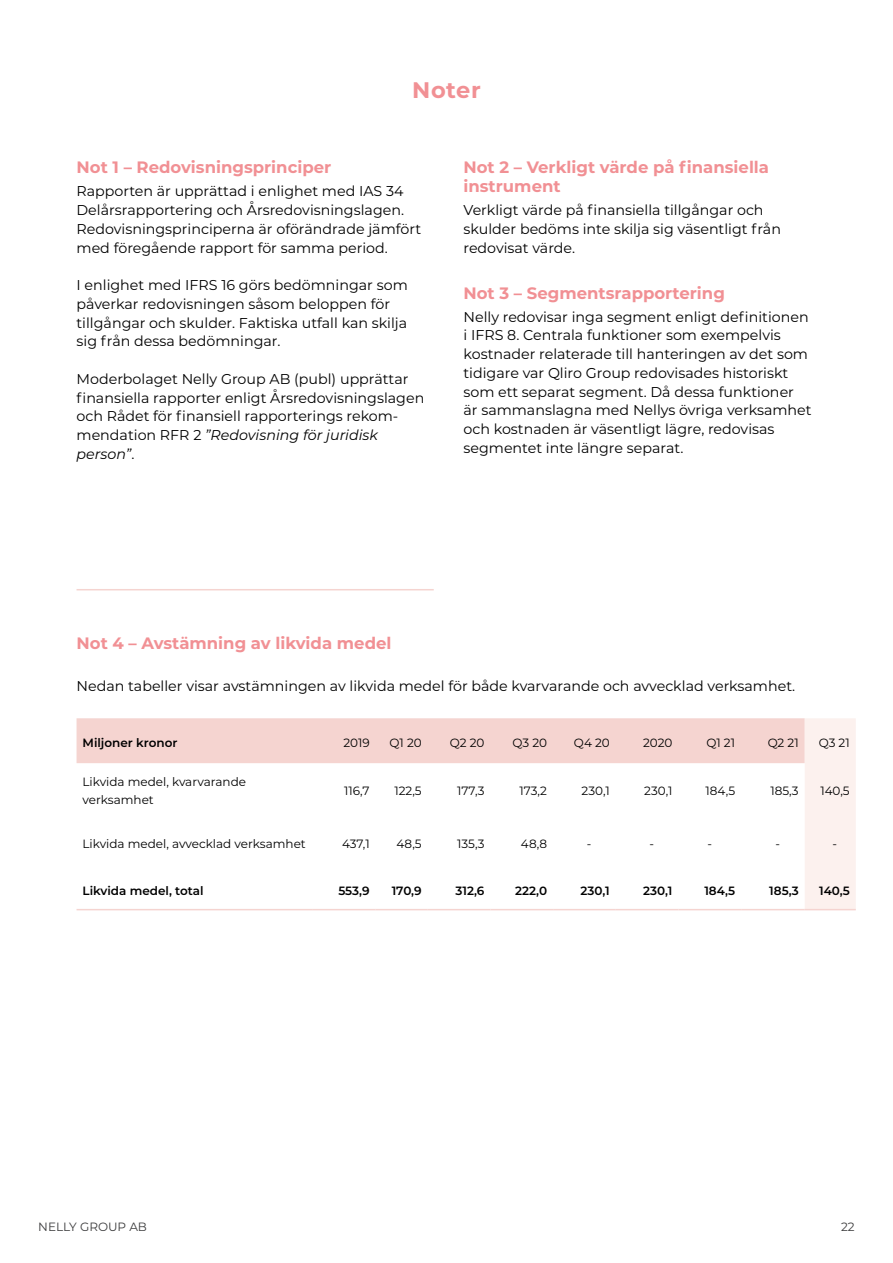
<style>
.page{position:relative;width:893px;height:1263px;background:#fff}
.page>*{position:absolute;margin:0;border:0;box-sizing:border-box;transform-origin:0 0}
.t1{font:700 22.5px "Montserrat";letter-spacing:.025em;color:#f19094}
.t2{font:700 16.5px/18.8px "Montserrat";color:#f19094}
.t3{font:14.25px/18.8px "Montserrat";color:#000}
.t4{font:12px/18px "Montserrat";color:#000}
.t5{font:600 12px "Montserrat";color:#000}
.t6{font:12px "Montserrat";color:#3b3b3c}
.s1{font-style:italic}
</style>
<div class="page">
<svg style="left:77px;top:718px;width:779px;height:191px"></svg>
<hr style="left:77px;top:909px;width:235px;height:1px;background:#f5d4d0">
<hr style="left:312px;top:909px;width:64px;height:1px;background:#f5d4d0">
<hr style="left:376px;top:909px;width:52px;height:1px;background:#f5d4d0">
<hr style="left:428px;top:909px;width:62px;height:1px;background:#f5d4d0">
<hr style="left:490px;top:909px;width:63px;height:1px;background:#f5d4d0">
<hr style="left:553px;top:909px;width:63px;height:1px;background:#f5d4d0">
<hr style="left:616px;top:909px;width:62px;height:1px;background:#f5d4d0">
<hr style="left:678px;top:909px;width:63px;height:1px;background:#f5d4d0">
<hr style="left:741px;top:909px;width:64px;height:1px;background:#f5d4d0">
<hr style="left:805px;top:909px;width:51px;height:1px;background:#f5d4d0">
<hr style="left:77px;top:589px;width:357px;height:1px;background:#f5d4d0">
<h1 class="t1" style="left:412px;top:74px;width:70px">Noter</h1>
<p class="t2" style="left:77px;top:157px;width:256px">Not 1 – Redovisningsprinciper</p>
<p class="t3" style="left:77px;top:181px;width:346px">Rapporten är upprättad i enlighet med IAS 34<br>Delårsrapportering och Årsredovisningslagen.<br>Redovisningsprinciperna är oförändrade jämfört med föregående rapport för samma period.</p>
<p class="t3" style="left:77px;top:275px;width:333px">I enlighet med IFRS 16 görs bedömningar som påverkar redovisningen såsom beloppen för tillgångar och skulder. Faktiska utfall kan skilja sig från dessa bedömningar.</p>
<p class="t3" style="left:77px;top:369px;width:349px">Moderbolaget Nelly Group AB (publ) upprättar finansiella rapporter enligt Årsredovisningslagen och Rådet för finansiell rapporterings rekom&shy;mendation RFR 2 <span class="s1">”Redovisning för juridisk person”</span>.</p>
<p class="t2" style="left:463px;top:157px;width:307px">Not 2 – Verkligt värde på finansiella instrument</p>
<p class="t3" style="left:463px;top:200px;width:319px">Verkligt värde på finansiella tillgångar och skulder bedöms inte skilja sig väsentligt från redovisat värde.</p>
<p class="t2" style="left:463px;top:282px;width:263px">Not 3 – Segmentsrapportering</p>
<p class="t3" style="left:463px;top:307px;width:350px">Nelly redovisar inga segment enligt definitionen i IFRS 8. Centrala funktioner som exempelvis kostnader relaterade till hanteringen av det som tidigare var Qliro Group redovisades historiskt som ett separat segment. Då dessa funktioner är sammanslagna med Nellys övriga verksamhet och kostnaden är väsentligt lägre, redovisas segmentet inte längre separat.</p>
<p class="t2" style="left:77px;top:633px;width:316px">Not 4 – Avstämning av likvida medel</p>
<p class="t3" style="left:77px;top:676px;width:720px">Nedan tabeller visar avstämningen av likvida medel för både kvarvarande och avvecklad verksamhet.</p>
<p class="t5" style="left:83px;top:734px;width:97px">Miljoner kronor</p>
<p class="t4" style="left:343px;top:733px;width:28px">2019</p>
<p class="t4" style="left:390px;top:733px;width:34px">Q1 20</p>
<p class="t4" style="left:450px;top:733px;width:36px">Q2 20</p>
<p class="t4" style="left:513px;top:733px;width:36px">Q3 20</p>
<p class="t4" style="left:574px;top:733px;width:37px">Q4 20</p>
<p class="t4" style="left:643px;top:733px;width:31px">2020</p>
<p class="t4" style="left:706px;top:733px;width:30px">Q1 21</p>
<p class="t4" style="left:768px;top:733px;width:33px">Q2 21</p>
<p class="t4" style="left:819px;top:733px;width:32px">Q3 21</p>
<p class="t4" style="left:83px;top:772px;width:165px">Likvida medel, kvarvarande verksamhet</p>
<p class="t4" style="left:344px;top:781px;width:27px">116,7</p>
<p class="t4" style="left:394px;top:781px;width:29px">122,5</p>
<p class="t4" style="left:457px;top:781px;width:29px">177,3</p>
<p class="t4" style="left:520px;top:781px;width:29px">173,2</p>
<p class="t4" style="left:582px;top:781px;width:30px">230,1</p>
<p class="t4" style="left:644px;top:781px;width:30px">230,1</p>
<p class="t4" style="left:706px;top:781px;width:31px">184,5</p>
<p class="t4" style="left:770px;top:781px;width:30px">185,3</p>
<p class="t4" style="left:820px;top:781px;width:31px">140,5</p>
<p class="t4" style="left:83px;top:834px;width:225px">Likvida medel, avvecklad verksamhet</p>
<p class="t4" style="left:342px;top:834px;width:29px">437,1</p>
<p class="t4" style="left:397px;top:834px;width:27px">48,5</p>
<p class="t4" style="left:457px;top:834px;width:29px">135,3</p>
<p class="t4" style="left:521px;top:834px;width:28px">48,8</p>
<p class="t4" style="left:587px;top:834px;width:6px">-</p>
<p class="t4" style="left:649px;top:834px;width:6px">-</p>
<p class="t4" style="left:707px;top:834px;width:6px">-</p>
<p class="t4" style="left:775px;top:834px;width:6px">-</p>
<p class="t4" style="left:833px;top:834px;width:6px">-</p>
<p class="t5" style="left:82px;top:882px;width:123px">Likvida medel, total</p>
<p class="t5" style="left:338px;top:882px;width:33px">553,9</p>
<p class="t5" style="left:392px;top:882px;width:32px">170,9</p>
<p class="t5" style="left:455px;top:882px;width:30px">312,6</p>
<p class="t5" style="left:515px;top:882px;width:33px">222,0</p>
<p class="t5" style="left:580px;top:882px;width:31px">230,1</p>
<p class="t5" style="left:643px;top:882px;width:31px">230,1</p>
<p class="t5" style="left:704px;top:882px;width:32px">184,5</p>
<p class="t5" style="left:769px;top:882px;width:31px">185,3</p>
<p class="t5" style="left:819px;top:882px;width:32px">140,5</p>
<p class="t6" style="left:38px;top:1218px;width:110px">NELLY GROUP AB</p>
<p class="t6" style="left:841px;top:1218px;width:15px">22</p>
</div>
